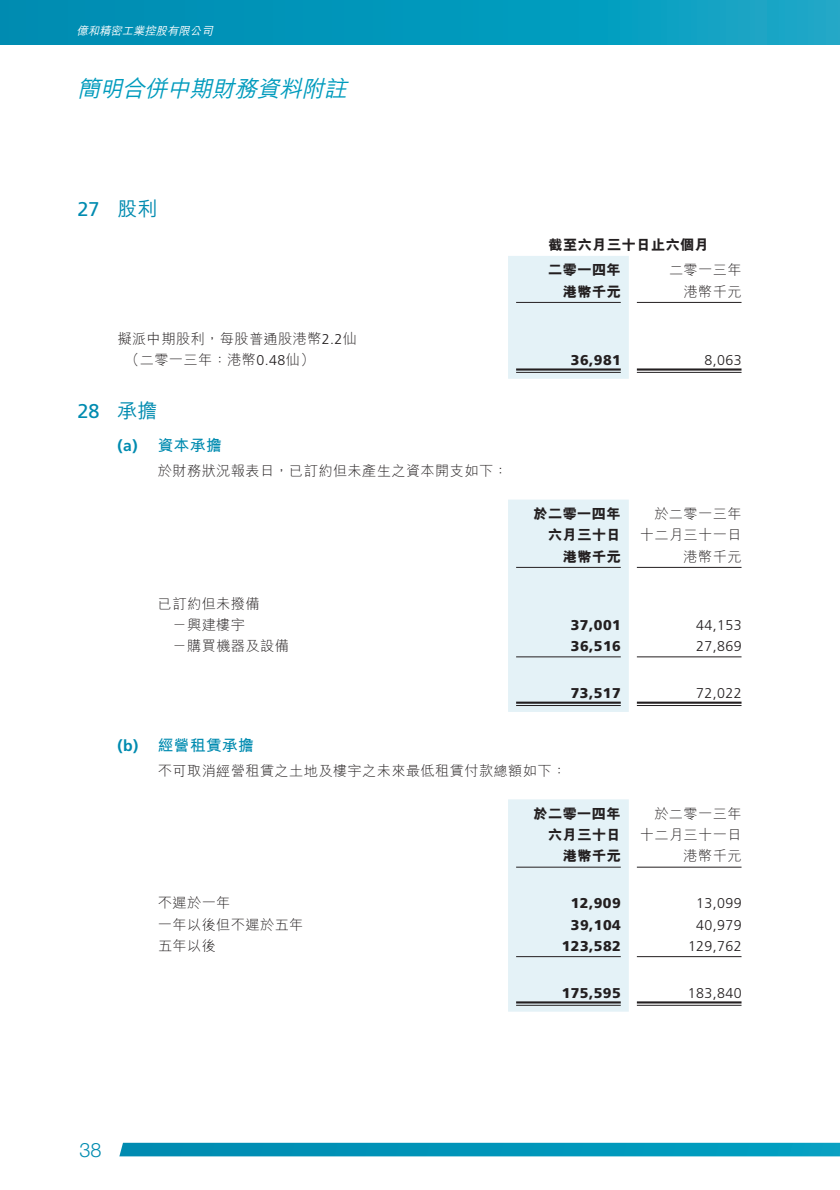
<style>
.page{position:relative;width:840px;height:1190px;background:#fff}
.page>*{position:absolute;margin:0;border:0;box-sizing:border-box;transform-origin:0 0}
.t1{font:italic 22.8px "M Hei HK Medium E Ten B5 H";color:#009bbd}
.t2{font:19.8px "Frutiger LT Std";color:#008bb0}
.t3{font:300 19.8px "Helvetica Neue LT Std";color:#008bb0}
.t4{font:15.6px "M Hei HK Bold E Ten B5 H";letter-spacing:.03em;color:#008bb0}
.t5{font:14.2px/21.2px "M Hei HK Light E Ten B5 H";letter-spacing:.03em;color:#231f20}
.t6{font:14.2px/25.4px "M Hei HK Xbold E Ten B5 H";letter-spacing:.03em;color:#231f20}
.t7{font:900 14.2px "Frutiger LT Std";letter-spacing:.03em;color:#231f20}
.t8{font:300 14.2px "Frutiger LT Std";letter-spacing:.03em;color:#231f20}
.t9{font:italic 11.4px "M Hei HK Medium E Ten B5 H";color:#fff}
.s1{font-family:"M Hei HK Medium E Ten B5 H"}
.s2{font-family:"Frutiger LT Std";font-weight:300}
.s3{font-family:"Frutiger LT Std";font-weight:700}
</style>
<div class="page">
<svg style="left:0;top:0;width:840px;height:45px"></svg>
<svg style="left:119px;top:1143px;width:721px;height:14px"></svg>
<div style="left:508px;top:256px;width:121px;height:123px;background:#e4f2f7"></div>
<hr style="left:516px;top:302px;width:105px;height:1px;background:#231f20">
<hr style="left:637px;top:302px;width:105px;height:1px;background:#231f20">
<hr style="left:516px;top:368px;width:105px;height:3px;background:#231f20">
<hr style="left:516px;top:372px;width:105px;height:1px;background:#231f20">
<hr style="left:637px;top:368px;width:105px;height:3px;background:#231f20">
<hr style="left:637px;top:372px;width:105px;height:1px;background:#231f20">
<div style="left:508px;top:500px;width:121px;height:212px;background:#e4f2f7"></div>
<hr style="left:516px;top:567px;width:105px;height:1px;background:#231f20">
<hr style="left:637px;top:567px;width:105px;height:1px;background:#231f20">
<hr style="left:516px;top:657px;width:105px;height:1px;background:#231f20">
<hr style="left:637px;top:657px;width:105px;height:1px;background:#231f20">
<hr style="left:516px;top:702px;width:105px;height:2px;background:#231f20">
<hr style="left:516px;top:705px;width:105px;height:1px;background:#231f20">
<hr style="left:637px;top:702px;width:105px;height:2px;background:#231f20">
<hr style="left:637px;top:705px;width:105px;height:1px;background:#231f20">
<div style="left:508px;top:799px;width:121px;height:213px;background:#e4f2f7"></div>
<hr style="left:516px;top:867px;width:105px;height:1px;background:#231f20">
<hr style="left:637px;top:867px;width:105px;height:1px;background:#231f20">
<hr style="left:516px;top:956px;width:105px;height:1px;background:#231f20">
<hr style="left:637px;top:956px;width:105px;height:1px;background:#231f20">
<hr style="left:516px;top:1001px;width:105px;height:3px;background:#231f20">
<hr style="left:516px;top:1005px;width:105px;height:1px;background:#231f20">
<hr style="left:637px;top:1001px;width:105px;height:3px;background:#231f20">
<hr style="left:637px;top:1005px;width:105px;height:1px;background:#231f20">
<p class="t9" style="left:76px;top:27px;width:140px">億和精密工業控股有限公司</p>
<h1 class="t1" style="left:77px;top:80px;width:276px">簡明合併中期財務資料附註</h1>
<h2 class="t2" style="left:77px;top:198px;width:82px">27 <span class="s1">股利</span></h2>
<p class="t5" style="left:125px;top:330px;width:233px;text-indent:-8px">擬派中期股利，每股普通股港幣<span class="s2">2.2</span>仙（二零一三年：港幣<span class="s2">0.48</span>仙）</p>
<h2 class="t2" style="left:77px;top:399px;width:82px">28 <span class="s1">承擔</span></h2>
<p class="t4" style="left:118px;top:439px;width:106px"><span class="s3">(a)</span> 資本承擔</p>
<p class="t5" style="left:158px;top:462px;width:351px">於財務狀況報表日，已訂約但未產生之資本開支如下：</p>
<p class="t5" style="left:158px;top:595px;width:103px;text-align:center">已訂約但未撥備－興建樓宇</p>
<p class="t6" style="left:548px;top:234px;width:163px">截至六月三十日止六個月二零一四年</p>
<p class="t5" style="left:669px;top:261px;width:74px">二零一三年</p>
<p class="t6" style="left:563px;top:281px;width:60px">港幣千元</p>
<p class="t5" style="left:684px;top:283px;width:59px">港幣千元</p>
<p class="t7" style="left:571px;top:352px;width:51px">36,981</p>
<p class="t8" style="left:705px;top:354px;width:39px">8,063</p>
<p class="t6" style="left:533px;top:503px;width:89px">於二零一四年</p>
<p class="t5" style="left:654px;top:505px;width:89px">於二零一三年</p>
<p class="t6" style="left:548px;top:524px;width:74px">六月三十日</p>
<p class="t5" style="left:640px;top:526px;width:103px">十二月三十一日</p>
<p class="t6" style="left:563px;top:546px;width:60px">港幣千元</p>
<p class="t5" style="left:684px;top:548px;width:59px">港幣千元</p>
<p class="t7" style="left:571px;top:617px;width:51px">37,001</p>
<p class="t8" style="left:696px;top:619px;width:47px">44,153</p>
<p class="t5" style="left:173px;top:637px;width:118px">－購買機器及設備</p>
<p class="t7" style="left:571px;top:638px;width:51px">36,516</p>
<p class="t8" style="left:696px;top:640px;width:47px">27,869</p>
<p class="t7" style="left:571px;top:685px;width:51px">73,517</p>
<p class="t8" style="left:696px;top:687px;width:47px">72,022</p>
<p class="t4" style="left:118px;top:739px;width:138px"><span class="s3">(b)</span> 經營租賃承擔</p>
<p class="t5" style="left:158px;top:762px;width:410px">不可取消經營租賃之土地及樓宇之未來最低租賃付款總額如下：</p>
<p class="t6" style="left:533px;top:803px;width:89px">於二零一四年</p>
<p class="t5" style="left:654px;top:805px;width:89px">於二零一三年</p>
<p class="t6" style="left:548px;top:824px;width:74px">六月三十日</p>
<p class="t5" style="left:640px;top:826px;width:103px">十二月三十一日</p>
<p class="t6" style="left:563px;top:845px;width:60px">港幣千元</p>
<p class="t5" style="left:684px;top:847px;width:59px">港幣千元</p>
<p class="t5" style="left:158px;top:894px;width:74px">不遲於一年</p>
<p class="t7" style="left:571px;top:895px;width:51px">12,909</p>
<p class="t8" style="left:696px;top:897px;width:47px">13,099</p>
<p class="t5" style="left:158px;top:916px;width:147px">一年以後但不遲於五年</p>
<p class="t7" style="left:571px;top:916px;width:51px">39,104</p>
<p class="t8" style="left:696px;top:919px;width:47px">40,979</p>
<p class="t5" style="left:158px;top:937px;width:59px">五年以後</p>
<p class="t7" style="left:562px;top:938px;width:61px">123,582</p>
<p class="t8" style="left:688px;top:940px;width:55px">129,762</p>
<p class="t7" style="left:562px;top:985px;width:61px">175,595</p>
<p class="t8" style="left:688px;top:987px;width:55px">183,840</p>
<h2 class="t3" style="left:80px;top:1138px;width:24px">38</h2>
</div>
